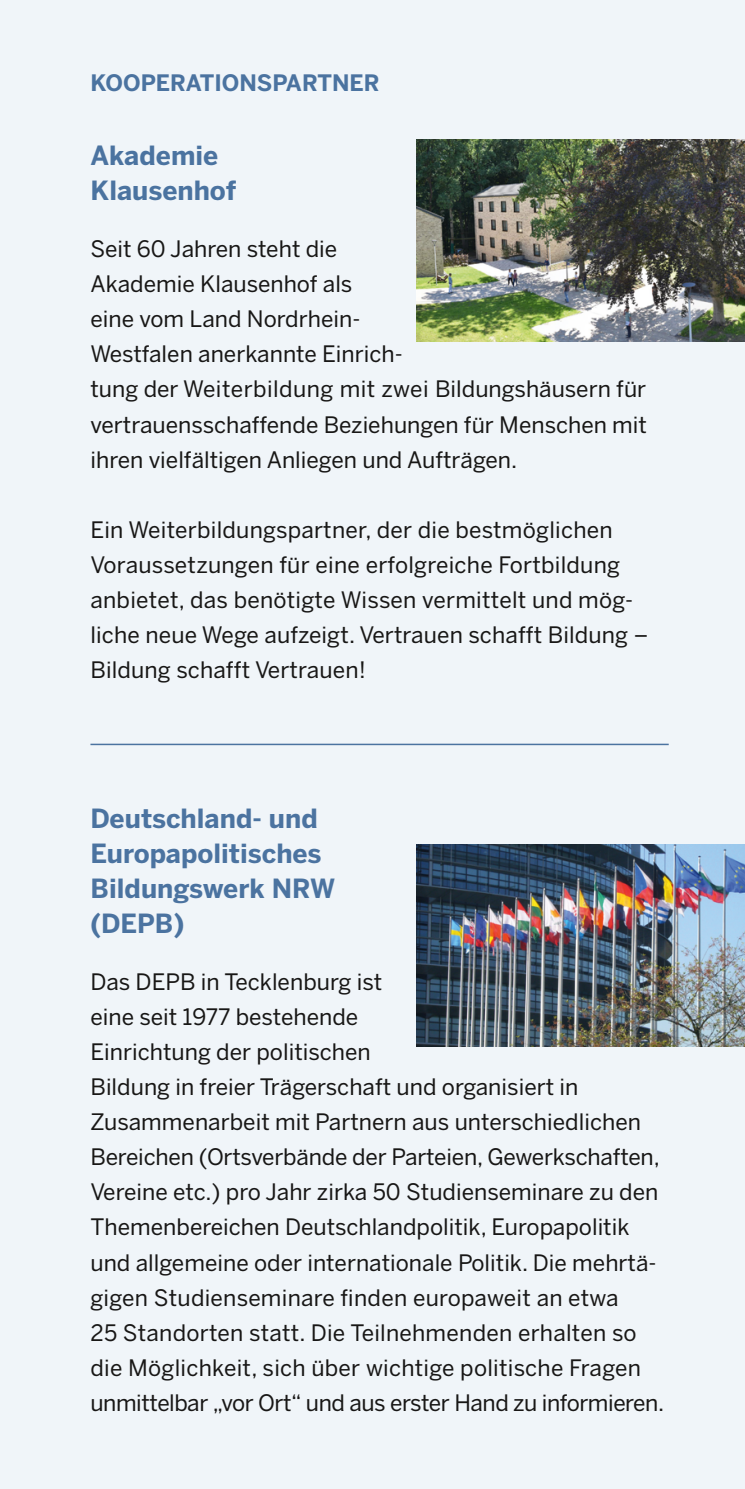
<style>
.page{position:relative;width:745px;height:1489px;background:#fff}
.page>*{position:absolute;margin:0;border:0;box-sizing:border-box;transform-origin:0 0}
.t1{font:700 26.25px/35px "Benton Sans";color:#4b73a0}
.t2{font:22.5px/35px "Benton Sans";color:#181716}
.t3{font:700 22.5px "Benton Sans";color:#4b73a0}
</style>
<div class="page">
<div style="left:0;top:0;width:744px;height:1488px;background:#f0f5f9"></div>
<img style="left:416px;top:844px;width:328px;height:202px">
<img style="left:416px;top:140px;width:328px;height:201px">
<hr style="left:90px;top:743px;width:578px;height:2px;background:#4b73a0">
<p class="t3" style="left:90px;top:70px;width:290px">KOOPERATIONSPARTNER</p>
<p class="t1" style="left:90px;top:138px;width:147px">Akademie<br>Klausenhof</p>
<p class="t2" style="left:90px;top:232px;width:557px">Seit 60 Jahren steht die<br>Akademie Klausenhof als<br>eine vom Land Nordrhein-<br>Westfalen anerkannte Einrich-<br>tung der Weiterbildung mit zwei Bildungshäusern für vertrauensschaffende Beziehungen für Menschen mit ihren vielfältigen Anliegen und Aufträgen.</p>
<p class="t2" style="left:90px;top:512px;width:559px">Ein Weiterbildungspartner, der die bestmöglichen Voraussetzungen für eine erfolgreiche Fortbildung anbietet, das benötigte Wissen vermittelt und mög&shy;liche neue Wege aufzeigt. Vertrauen schafft Bildung – Bildung schafft Vertrauen!</p>
<p class="t1" style="left:90px;top:801px;width:246px">Deutschland- und<br>Europapolitisches<br>Bildungswerk NRW (DEPB)</p>
<p class="t2" style="left:90px;top:964px;width:574px">Das DEPB in Tecklenburg ist<br>eine seit 1977 bestehende<br>Einrichtung der politischen<br>Bildung in freier Trägerschaft und organisiert in Zusammenarbeit mit Partnern aus unterschiedlichen Bereichen (Ortsverbände der Parteien, Gewerkschaften, Vereine etc.) pro Jahr zirka 50 Studienseminare zu den Themenbereichen Deutschlandpolitik, Europapolitik und allgemeine oder internationale Politik. Die mehrtä&shy;gigen Studienseminare finden europaweit an etwa<br>25 Standorten statt. Die Teilnehmenden erhalten so die Möglichkeit, sich über wichtige politische Fragen unmittelbar „vor Ort“ und aus erster Hand zu informieren.</p>
</div>
